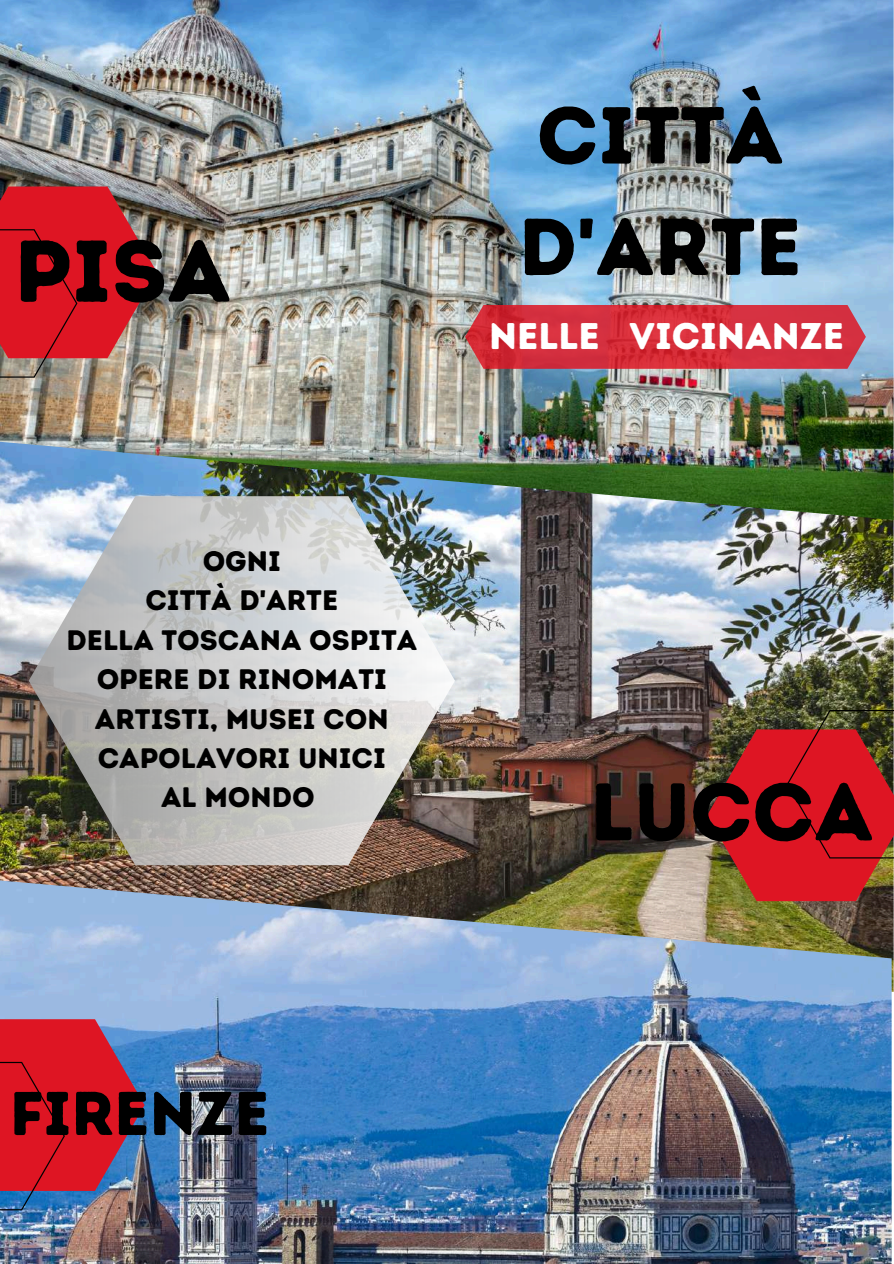
<style>
.page{position:relative;width:894px;height:1264px;background:#fff}
.page>*{position:absolute;margin:0;border:0;box-sizing:border-box;transform-origin:0 0}
.t1{font:87.45px "Intro Rust Base";color:#000}
.t2{font:81.45px "Intro Rust Base";color:#000}
.t3{font:80.55px "Intro Rust Base";color:#000}
.t4{font:61.65px "Intro Rust Base";color:#000}
.t5{font:37.05px "Intro Rust Base";color:#fff}
.t6{font:28.2px/39.3px "Intro Rust Base";color:#000;text-align:center}
</style>
<div class="page">
<img style="left:0;top:520px;width:893px;height:471px">
<img style="left:0;top:880px;width:891px;height:383px">
<img style="left:0;top:0;width:893px;height:520px">
<svg style="left:0;top:186px;width:157px;height:191px;background:#c83139"></svg>
<img style="left:707px;top:710px;width:186px;height:191px">
<svg style="left:0;top:1019px;width:144px;height:191px;background:#bb2e45"></svg>
<img style="left:29px;top:496px;width:426px;height:369px">
<svg style="left:465px;top:305px;width:400px;height:64px;background:#d23341"></svg>
<h1 class="t1" style="left:14px;top:218px;width:218px">PISA</h1>
<h3 class="t3" style="left:536px;top:87px;width:248px">CITTÀ</h3>
<h3 class="t3" style="left:518px;top:198px;width:284px">D'ARTE</h3>
<h3 class="t5" style="left:489px;top:314px;width:356px">NELLE VICINANZE</h3>
<p class="t6" style="left:66px;top:541px;width:352px">OGNI<br>CITTÀ D'ARTE<br>DELLA TOSCANA OSPITA<br>OPERE DI RINOMATI<br>ARTISTI, MUSEI CON<br>CAPOLAVORI UNICI<br>AL MONDO</p>
<h2 class="t2" style="left:590px;top:763px;width:285px">LUCCA</h2>
<h3 class="t4" style="left:10px;top:1076px;width:261px">FIRENZE</h3>
</div>
